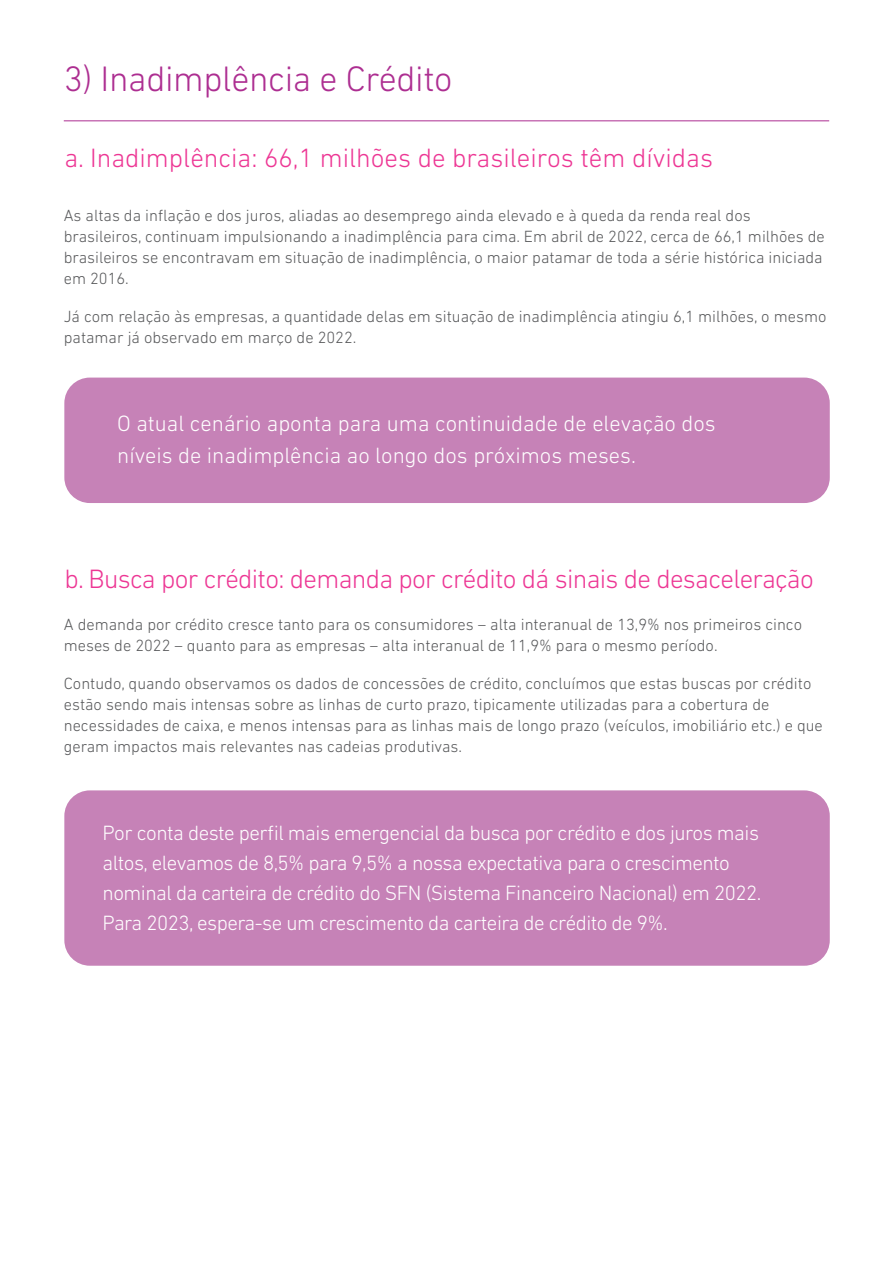
<style>
.page{position:relative;width:893px;height:1263px;background:#fff}
.page>*{position:absolute;margin:0;border:0;box-sizing:border-box;transform-origin:0 0}
.t1{font:300 36px "DIN Next W1 G";letter-spacing:-.01em;color:#ad2e91}
.t2{font:300 27px "DIN Next W1 G";letter-spacing:-.025em;color:#ed3694}
.t3{font:300 27px "DIN Next W1 G";color:#ed3694}
.t4{font:300 22.5px/31.5px "DIN Next W1 G";color:#fff}
.t5{font:300 21px/30px "DIN Next W1 G";letter-spacing:-.025em;color:#fff}
.t6{font:300 16.5px/21px "DIN Next W1 G";color:#58595b}
</style>
<div class="page">
<div style="left:64px;top:378px;width:766px;height:125px;background:#c682b7;border-radius:26px"></div>
<div style="left:64px;top:790px;width:766px;height:176px;background:#c682b7;border-radius:26px"></div>
<hr style="left:64px;top:120px;width:765px;height:1px;background:#ad2e91">
<h1 class="t1" style="left:64px;top:58px;width:390px">3) Inadimplência e Crédito</h1>
<h2 class="t3" style="left:64px;top:143px;width:650px">a. Inadimplência: 66,1 milhões de brasileiros têm dívidas</h2>
<p class="t6" style="left:64px;top:204px;width:763px">As altas da inflação e dos juros, aliadas ao desemprego ainda elevado e à queda da renda real dos brasileiros, continuam impulsionando a inadimplência para cima. Em abril de 2022, cerca de 66,1 milhões de brasileiros se encontravam em situação de inadimplência, o maior patamar de toda a série histórica iniciada em 2016.</p>
<p class="t6" style="left:64px;top:305px;width:764px">Já com relação às empresas, a quantidade delas em situação de inadimplência atingiu 6,1 milhões, o mesmo patamar já observado em março de 2022.</p>
<h3 class="t4" style="left:117px;top:407px;width:600px">O atual cenário aponta para uma continuidade de elevação dos níveis de inadimplência ao longo dos próximos meses.</h3>
<h2 class="t2" style="left:64px;top:564px;width:751px">b. Busca por crédito: demanda por crédito dá sinais de desaceleração</h2>
<p class="t6" style="left:64px;top:614px;width:740px">A demanda por crédito cresce tanto para os consumidores – alta interanual de 13,9% nos primeiros cinco meses de 2022 – quanto para as empresas – alta interanual de 11,9% para o mesmo período.</p>
<p class="t6" style="left:64px;top:673px;width:761px">Contudo, quando observamos os dados de concessões de crédito, concluímos que estas buscas por crédito estão sendo mais intensas sobre as linhas de curto prazo, tipicamente utilizadas para a cobertura de necessidades de caixa, e menos intensas para as linhas mais de longo prazo (veículos, imobiliário etc.) e que geram impactos mais relevantes nas cadeias produtivas.</p>
<p class="t5" style="left:103px;top:817px;width:660px">Por conta deste perfil mais emergencial da busca por crédito e dos juros mais altos, elevamos de 8,5% para 9,5% a nossa expectativa para o crescimento nominal da carteira de crédito do SFN (Sistema Financeiro Nacional) em 2022.<br>Para 2023, espera-se um crescimento da carteira de crédito de 9%.</p>
</div>
